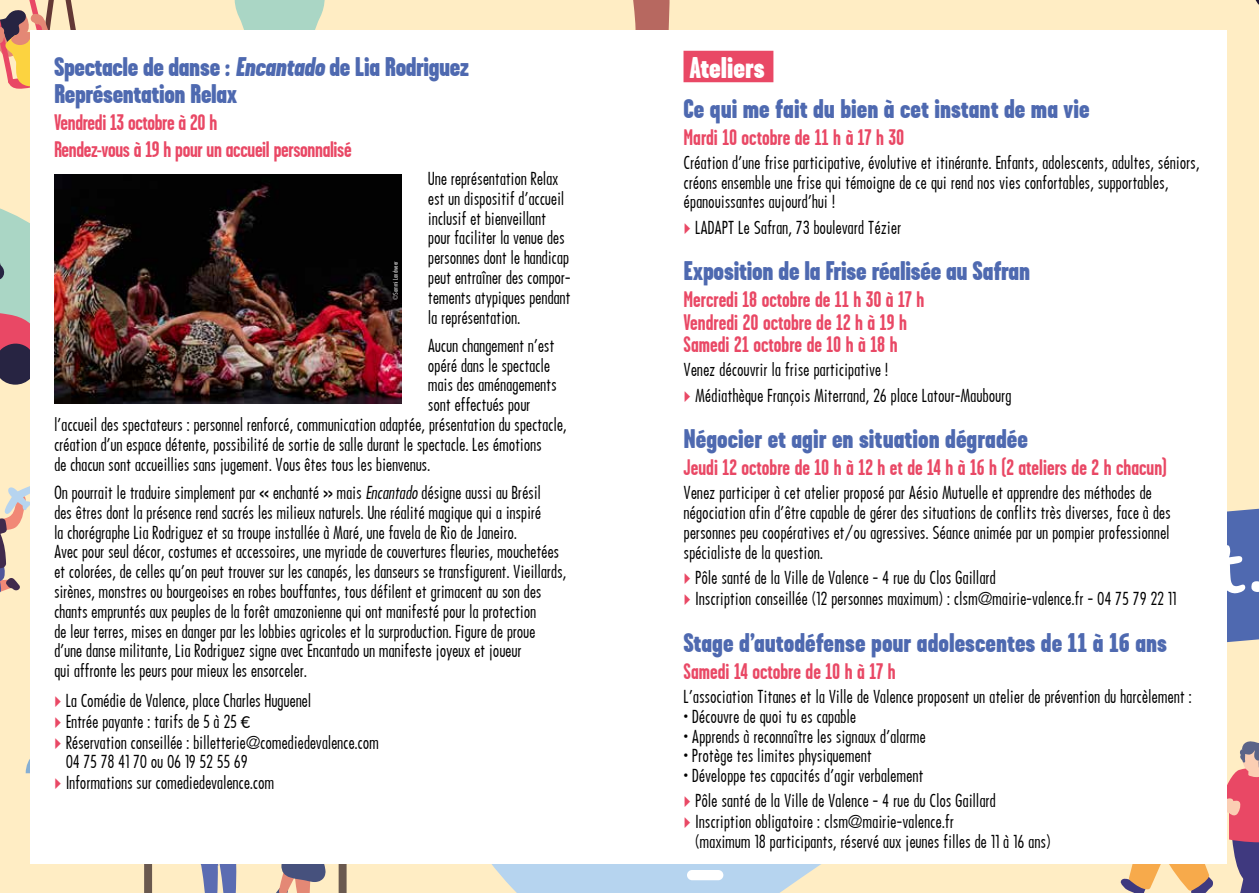
<style>
.page{position:relative;width:1259px;height:893px;background:#ffedc4}
.page>*{position:absolute;margin:0;border:0;box-sizing:border-box;transform-origin:0 0}
.t1{font:900 30px "Garage Gothic";color:#fff}
.t2{font:900 27px/27px "Garage Gothic";color:#4e69b0}
.t3{font:700 22.5px/22.5px "Garage Gothic";letter-spacing:-.005em;color:#e94865}
.t4{font:500 16.5px/19.8px "Futura Cond";letter-spacing:-.015em;color:#000}
.t5{font:500 6px "Futura Cond";color:#fff}
.s1{font-family:"Lato";font-weight:400}
</style>
<div class="page">
<svg style="left:491px;top:864px;width:330px;height:29px;background:#bdd6ea"></svg>
<svg style="left:234px;top:0;width:91px;height:30px;background:#b2d8c4"></svg>
<svg style="left:1226px;top:504px;width:33px;height:221px"></svg>
<svg style="left:1226px;top:542px;width:19px;height:54px"></svg>
<svg style="left:1251px;top:581px;width:8px;height:11px"></svg>
<div style="left:687px;top:870px;width:36px;height:10px;background:#fff;border-radius:5px"></div>
<svg style="left:0;top:0;width:76px;height:385px"></svg>
<svg style="left:633px;top:0;width:37px;height:30px"></svg>
<svg style="left:144px;top:864px;width:203px;height:29px"></svg>
<svg style="left:1255px;top:0;width:4px;height:5px"></svg>
<svg style="left:0;top:486px;width:30px;height:107px"></svg>
<svg style="left:1120px;top:725px;width:139px;height:168px"></svg>
<div style="left:30px;top:30px;width:1196px;height:834px;background:#fff"></div>
<img style="left:54px;top:174px;width:347px;height:230px">
<div style="left:683px;top:51px;width:90px;height:31px;background:#e94865"></div>
<svg style="left:26px;top:759px;width:4px;height:15px"></svg>
<h2 class="t2" style="left:54px;top:53px;width:417px">Spectacle de danse : Encantado de Lia Rodriguez<br>Représentation Relax</h2>
<h3 class="t3" style="left:54px;top:108px;width:299px;line-height:27px">Vendredi 13 octobre à 20 h<br>Rendez-vous à 19 h pour un accueil personnalisé</h3>
<p class="t4" style="left:428px;top:169px;width:144px">Une représentation Relax est un dispositif d’accueil inclusif et bienveillant pour faciliter la venue des personnes dont le handicap peut entraîner des compor&shy;tements atypiques pendant la représentation.</p>
<p class="t4" style="left:428px;top:336px;width:128px">Aucun changement n’est</p>
<p class="t4" style="left:428px;top:355px;width:124px">opéré dans le spectacle</p>
<p class="t4" style="left:428px;top:375px;width:130px">mais des aménagements</p>
<p class="t4" style="left:428px;top:395px;width:104px">sont effectués pour</p>
<p class="t4" style="left:54px;top:415px;width:514px">l’accueil des spectateurs : personnel renforcé, communication adaptée, présentation du spectacle,</p>
<p class="t4" style="left:54px;top:435px;width:489px">création d’un espace détente, possibilité de sortie de salle durant le spectacle. Les émotions</p>
<p class="t4" style="left:54px;top:454px;width:378px">de chacun sont accueillies sans jugement. Vous êtes tous les bienvenus.</p>
<p class="t4" style="left:54px;top:483px;width:514px">On pourrait le traduire simplement par « enchanté » mais Encantado désigne aussi au Brésil<br>des êtres dont la présence rend sacrés les milieux naturels. Une réalité magique qui a inspiré<br>la chorégraphe Lia Rodriguez et sa troupe installée à Maré, une favela de Rio de Janeiro.<br>Avec pour seul décor, costumes et accessoires, une myriade de couvertures fleuries, mouchetées et colorées, de celles qu’on peut trouver sur les canapés, les danseurs se transfigurent. Vieillards, sirènes, monstres ou bourgeoises en robes bouffantes, tous défilent et grimacent au son des chants empruntés aux peuples de la forêt amazonienne qui ont manifesté pour la protection<br>de leur terres, mises en danger par les lobbies agricoles et la surproduction. Figure de proue d’une danse militante, Lia Rodriguez signe avec Encantado un manifeste joyeux et joueur<br>qui affronte les peurs pour mieux les ensorceler.</p>
<p class="t4" style="left:66px;top:690px;width:315px;line-height:20.7px">La Comédie de Valence, place Charles Huguenel<br>Entrée payante : tarifs de 5 à 25 <span class="s1">€<br></span>Réservation conseillée : billetterie@comediedevalence.com 04 75 78 41 70 ou 06 19 52 55 69<br>Informations sur comediedevalence.com</p>
<p class="t5" style="left:392px;top:300px;width:40px;rotate:-90deg">©Sammi Landweer</p>
<h1 class="t1" style="left:689px;top:51px;width:77px">Ateliers</h1>
<h2 class="t2" style="left:683px;top:95px;width:407px">Ce qui me fait du bien à cet instant de ma vie</h2>
<h3 class="t3" style="left:683px;top:126px;width:222px">Mardi 10 octobre de 11 h à 17 h 30</h3>
<p class="t4" style="left:683px;top:153px;width:518px">Création d’une frise participative, évolutive et itinérante. Enfants, adolescents, adultes, séniors, créons ensemble une frise qui témoigne de ce qui rend nos vies confortables, supportables, épanouissantes aujourd’hui !</p>
<p class="t4" style="left:695px;top:218px;width:208px">LADAPT Le Safran, 73 boulevard Tézier</p>
<h2 class="t2" style="left:683px;top:257px;width:348px">Exposition de la Frise réalisée au Safran</h2>
<h3 class="t3" style="left:683px;top:288px;width:242px">Mercredi 18 octobre de 11 h 30 à 17 h<br>Vendredi 20 octobre de 12 h à 19 h<br>Samedi 21 octobre de 10 h à 18 h</h3>
<p class="t4" style="left:695px;top:357px;width:318px;line-height:25.2px;text-indent:-12px">Venez découvrir la frise participative !<br>Médiathèque François Miterrand, 26 place Latour-Maubourg</p>
<h2 class="t2" style="left:683px;top:425px;width:346px">Négocier et agir en situation dégradée</h2>
<h3 class="t3" style="left:683px;top:456px;width:485px">Jeudi 12 octobre de 10 h à 12 h et de 14 h à 16 h (2 ateliers de 2 h chacun)</h3>
<p class="t4" style="left:683px;top:483px;width:489px">Venez participer à cet atelier proposé par Aésio Mutuelle et apprendre des méthodes de négociation afin d’être capable de gérer des situations de conflits très diverses, face à des personnes peu coopératives et/ou agressives. Séance animée par un pompier professionnel spécialiste de la question.</p>
<p class="t4" style="left:695px;top:567px;width:483px;line-height:21px">Pôle santé de la Ville de Valence - 4 rue du Clos Gaillard<br>Inscription conseillée (12 personnes maximum) : clsm@mairie-valence.fr - 04 75 79 22 11</p>
<h2 class="t2" style="left:683px;top:629px;width:485px">Stage d’autodéfense pour adolescentes de 11 à 16 ans</h2>
<h3 class="t3" style="left:683px;top:660px;width:214px">Samedi 14 octobre de 10 h à 17 h</h3>
<p class="t4" style="left:683px;top:687px;width:510px">L’association Titanes et la Ville de Valence proposent un atelier de prévention du harcèlement :</p>
<p class="t4" style="left:683px;top:707px;width:174px">• Découvre de quoi tu es capable</p>
<p class="t4" style="left:683px;top:726px;width:244px">• Apprends à reconnaître les signaux d’alarme</p>
<p class="t4" style="left:683px;top:746px;width:190px">• Protège tes limites physiquement</p>
<p class="t4" style="left:695px;top:763px;width:302px;line-height:25.2px;text-indent:-12px">• Développe tes capacités d’agir verbalement<br>Pôle santé de la Ville de Valence - 4 rue du Clos Gaillard</p>
<p class="t4" style="left:695px;top:812px;width:357px">Inscription obligatoire : clsm@mairie-valence.fr<br>(maximum 18 participants, réservé aux jeunes filles de 11 à 16 ans)</p>
</div>
